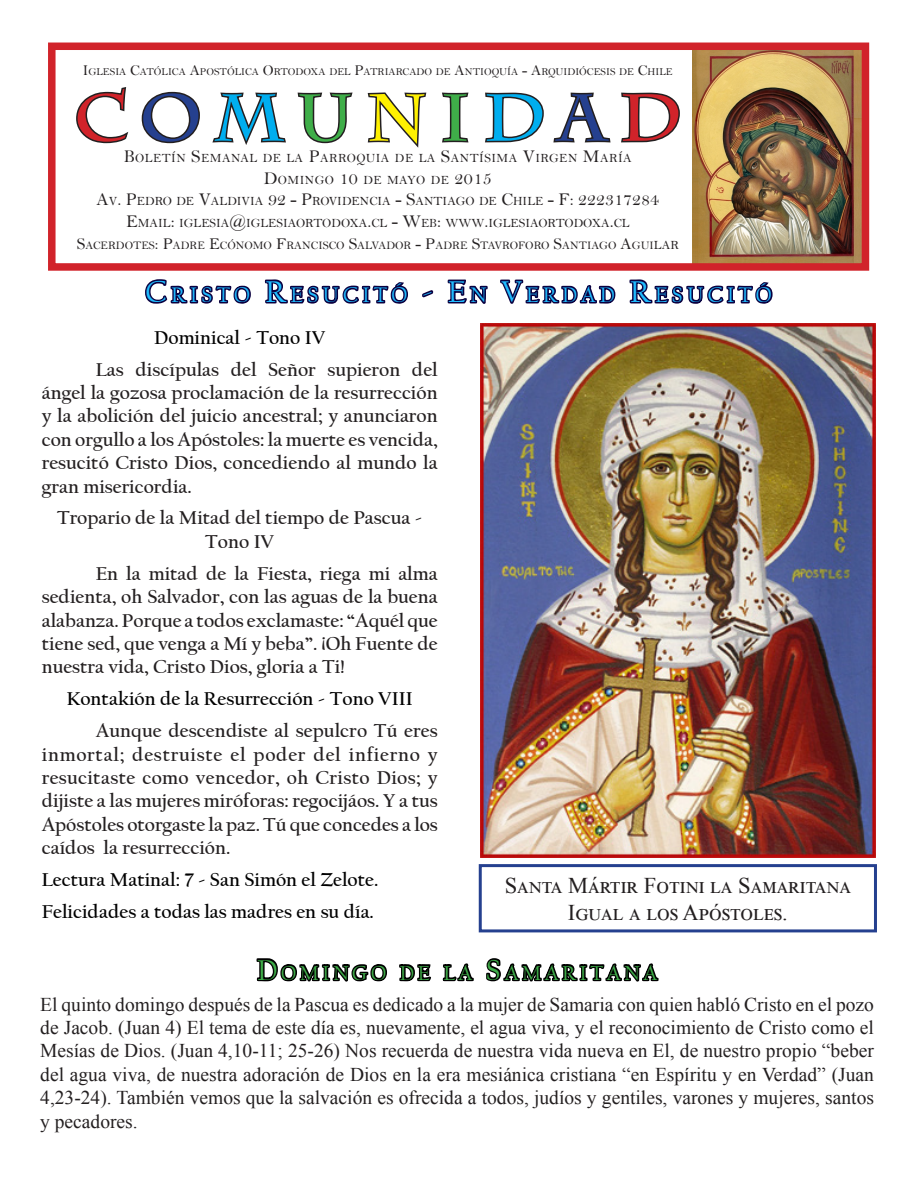
<style>
.page{position:relative;width:918px;height:1188px;background:#fff}
.page>*{position:absolute;margin:0;border:0;box-sizing:border-box;transform-origin:0 0}
.t1{font:700 66px "Charlemagne Std";letter-spacing:.205em;color:#d1232a}
.t2{font:22.5px "Times New Roman";color:#231f20}
.libro{font:22.05px "Californian FB";letter-spacing:.185em;color:#20bdff}
.titulo_color{font:21px "Californian FB";letter-spacing:.17em;color:#3fae49}
.t3{font:19.5px/23.4px "Times New Roman";color:#231f20;text-align:justify}
._2{font:700 19.5px/23.4px "Californian FB";color:#231f20;text-align:justify}
.titulo_color-2{font:700 19.5px/23.4px "Californian FB";color:#231f20;text-align:justify}
._2-2{font:700 19.5px "Californian FB";color:#000}
.titulo_color-3{font:700 19.5px "Californian FB";color:#000}
.t4{font:12.6px "Bell";color:#231f20}
.t5{font:12.6px "Bell";letter-spacing:.035em;color:#231f20}
.t6{font:11.55px "Bell";color:#231f20}
.t7{font:10.5px "Bell";color:#231f20}
.s1{font-size:15px}
.s2{color:#25408f}
.s3{color:#00aeef}
.s4{color:#3fae49}
.s5{color:#fff101}
.s6{font-size:18px}
.s7{font-size:16.5px}
.s8{font-size:12.6px}
.s9{font-size:31.5px}
.s10{font-size:30px}
</style>
<div class="page">
<svg style="left:256px;top:958px;width:131px;height:24px"></svg>
<svg style="left:399px;top:964px;width:32px;height:18px"></svg>
<svg style="left:442px;top:963px;width:32px;height:19px"></svg>
<svg style="left:485px;top:857px;width:175px;height:125px"></svg>
<img style="left:692px;top:52px;width:168px;height:210px">
<svg style="left:76px;top:87px;width:53px;height:57px"></svg>
<svg style="left:141px;top:91px;width:59px;height:53px"></svg>
<svg style="left:212px;top:92px;width:74px;height:53px"></svg>
<svg style="left:297px;top:92px;width:56px;height:52px"></svg>
<svg style="left:367px;top:92px;width:60px;height:56px"></svg>
<svg style="left:442px;top:92px;width:27px;height:51px"></svg>
<svg style="left:485px;top:92px;width:59px;height:51px"></svg>
<svg style="left:553px;top:92px;width:58px;height:51px"></svg>
<svg style="left:621px;top:92px;width:59px;height:51px"></svg>
<div style="left:48px;top:43px;width:821px;height:228px;border:8px solid #d1232a"></div>
<svg style="left:145px;top:279px;width:106px;height:25px"></svg>
<svg style="left:263px;top:263px;width:147px;height:41px"></svg>
<svg style="left:422px;top:290px;width:12px;height:8px"></svg>
<svg style="left:446px;top:262px;width:43px;height:42px"></svg>
<svg style="left:499px;top:263px;width:118px;height:41px"></svg>
<svg style="left:628px;top:263px;width:147px;height:41px"></svg>
<img style="left:480px;top:323px;width:395px;height:534px">
<div style="left:479px;top:864px;width:398px;height:68px;border:3px solid #25408f"></div>
<p class="t7" style="left:83px;top:65px;width:592px"><span class="s1">I</span>GLESIA <span class="s1">C</span>ATÓLICA <span class="s1">A</span>POSTÓLICA <span class="s1">O</span>RTODOXA DEL <span class="s1">P</span>ATRIARCADO DE <span class="s1">A</span>NTIOQUÍA <span class="s1">- A</span>RQUIDIÓCESIS DE <span class="s1">C</span>HILE</p>
<p class="t1" style="left:74px;top:79px;width:609px">C<span class="s2">O</span><span class="s3">M</span><span class="s4">U</span><span class="s5">N</span><span class="s4">I</span><span class="s3">D</span><span class="s2">A</span>D</p>
<p class="t5" style="left:124px;top:151px;width:510px"><span class="s6">B</span>OLETÍN <span class="s6">S</span>EMANAL DE LA <span class="s6">P</span>ARROQUIA DE LA <span class="s6">S</span>ANTÍSIMA <span class="s6">V</span>IRGEN <span class="s6">M</span>ARÍA</p>
<p class="t5" style="left:264px;top:172px;width:230px"><span class="s6">D</span>OMINGO <span class="s6">10</span> DE MAYO DE <span class="s6">2015</span></p>
<p class="t4" style="left:96px;top:194px;width:564px"><span class="s6">A</span>V<span class="s6">. P</span>EDRO DE <span class="s6">V</span>ALDIVIA <span class="s6">92 - P</span>ROVIDENCIA <span class="s6">- S</span>ANTIAGO DE <span class="s6">C</span>HILE <span class="s6">- F: 222317284</span></p>
<p class="t4" style="left:126px;top:216px;width:334px"><span class="s6">E</span>MAIL<span class="s6">:</span> IGLESIA<span class="s6">@</span>IGLESIAORTODOXA<span class="s6">.</span>CL <span class="s6">- W</span>EB<span class="s6">:</span> WWW</p>
<p class="t4" style="left:484px;top:216px;width:147px"><span class="s6">.</span>IGLESIAORTODOXA<span class="s6">.</span>CL</p>
<p class="t6" style="left:77px;top:238px;width:604px"><span class="s7">S</span>ACERDOTES<span class="s7">: P</span>ADRE <span class="s7">E</span>CÓNOMO <span class="s7">F</span>RANCI SCO <span class="s7">S</span>ALVADOR <span class="s7">- P</span>ADRE <span class="s7">S</span>TAVROFORO <span class="s7">S</span>ANTIAGO <span class="s7">A</span>GUI<span class="s8">LAR</span></p>
<p class="libro" style="left:145px;top:283px;width:628px"><span class="s9">C</span>RISTO <span class="s9">R</span>ESUCITÓ <span class="s9">- E</span>N <span class="s9">V</span>ERDAD <span class="s9">R</span>ESUCITÓ</p>
<p class="titulo_color-3" style="left:154px;top:326px;width:173px">Dominical - Tono IV</p>
<p class="titulo_color-2" style="left:42px;top:358px;width:397px;text-indent:54px">Las discípulas del Señor supieron del ángel la gozosa proclamación de la resurrección y la abolición del juicio ancestral; y anunciaron con orgullo a los Apóstoles: la muerte es vencida, resucitó Cristo Dios, concediendo al mundo la gran misericordia.</p>
<p class="titulo_color-2" style="left:57px;top:507px;width:367px;text-align:center">Tropario de la Mitad del tiempo de Pascua -<br>Tono IV</p>
<p class="_2" style="left:42px;top:562px;width:398px;text-indent:54px">En la mitad de la Fiesta, riega mi alma sedienta, oh Salvador, con las aguas de la buena alabanza. Porque a todos exclamaste: “Aquél que tiene sed, que venga a Mí y beba”. ¡Oh Fuente de nuestra vida, Cristo Dios, gloria a Ti!</p>
<p class="titulo_color-3" style="left:67px;top:688px;width:347px">Kontakión de la Resurrección - Tono VIII</p>
<p class="_2" style="left:42px;top:719px;width:398px;text-indent:54px">Aunque descendiste al sepulcro Tú eres inmortal; destruiste el poder del infierno y resucitaste como vencedor, oh Cristo Dios; y dijiste a las mujeres miróforas: regocijáos. Y a tus Apóstoles otorgaste la paz. Tú que concedes a los caídos la resurrección.</p>
<p class="_2-2" style="left:42px;top:869px;width:338px">Lectura Matinal: 7 - San Simón el Zelote.</p>
<p class="_2-2" style="left:42px;top:901px;width:334px">Felicidades a todas las madres en su día.</p>
<p class="t2" style="left:505px;top:869px;width:348px">Santa Mártir Fotini la Samaritana</p>
<p class="t2" style="left:568px;top:896px;width:221px">Igual a los Apóstoles.</p>
<p class="titulo_color" style="left:257px;top:961px;width:402px"><span class="s10">D</span>OMINGO DE LA <span class="s10">S</span>AMARITANA</p>
<p class="t3" style="left:40px;top:992px;width:835px">El quinto domingo después de la Pascua es dedicado a la mujer de Samaria con quien habló Cristo en el pozo de Jacob. (Juan 4) El tema de este día es, nuevamente, el agua viva, y el reconocimiento de Cristo como el Mesías de Dios. (Juan 4,10-11; 25-26) Nos recuerda de nuestra vida nueva en El, de nuestro propio “beber del agua viva, de nuestra adoración de Dios en la era mesiánica cristiana “en Espíritu y en Verdad” (Juan 4,23-24). También vemos que la salvación es ofrecida a todos, judíos y gentiles, varones y mujeres, santos y pecadores.</p>
</div>
